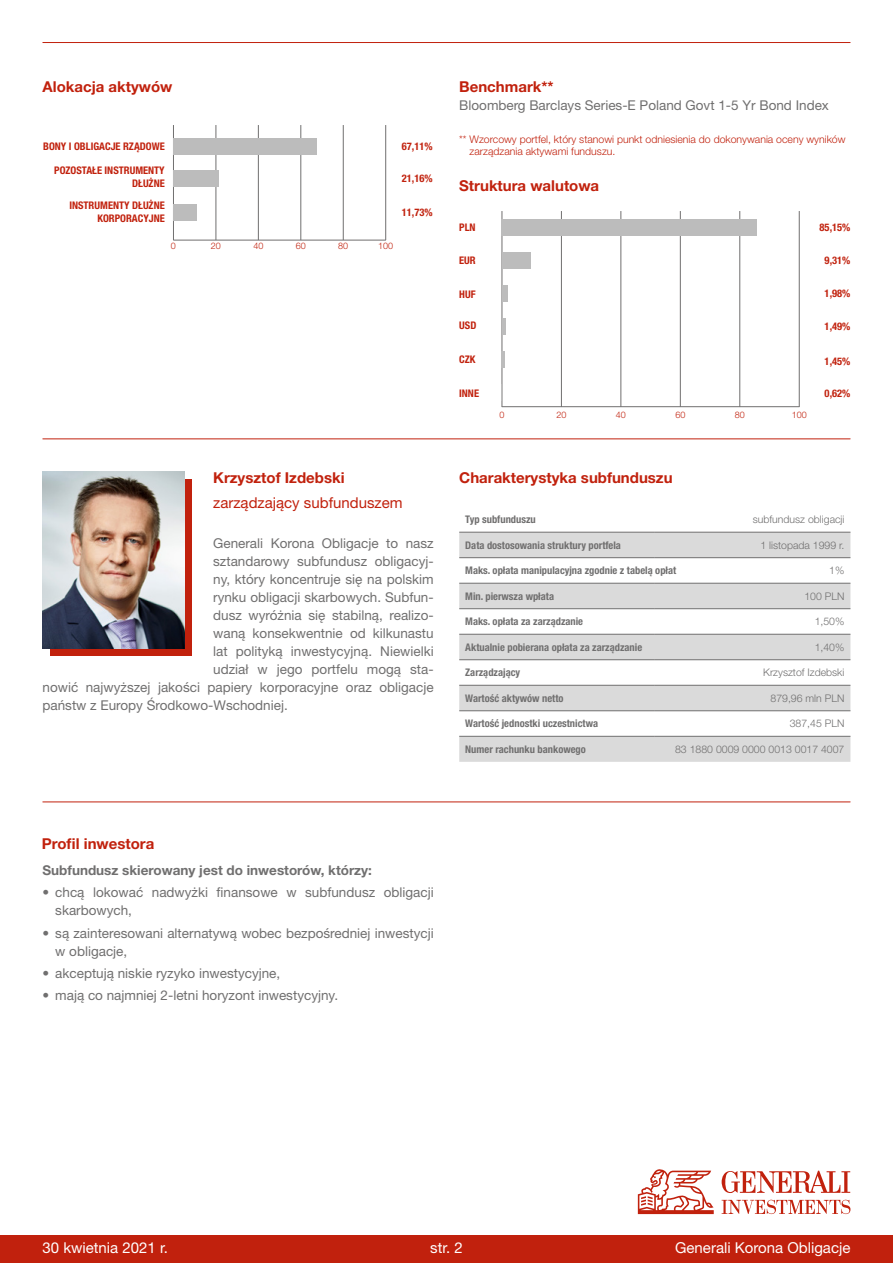
<style>
.page{position:relative;width:893px;height:1263px;background:#fff}
.page>*{position:absolute;margin:0;border:0;box-sizing:border-box;transform-origin:0 0}
.t1{font:700 15px "Helvetica Neue LT Pro";color:#c1210d}
.t2{font:15px "Helvetica Neue LT Pro";color:#fff}
.t3{font:15px "Helvetica Neue LT Pro";color:#c1210d}
.t4{font:13.5px/18px "Helvetica Neue LT Pro";color:#706f6f}
.t5{font:700 13.5px "Helvetica Neue LT Pro";color:#706f6f}
.t6{font:700 condensed 10.5px "Helvetica Neue LT Pro";color:#706f6f}
.t7{font:700 condensed 10.5px/12.6px "Helvetica Neue LT Pro";color:#c1210d;text-align:right}
.t8{font:300 10.5px "Helvetica Neue LT Pro";color:#706f6f}
.t9{font:300 10.5px/12.6px "Helvetica Neue LT Pro";color:#c1210d}
.t10{font:300 9px "Helvetica Neue LT Pro";color:#c1210d}
</style>
<div class="page">
<hr style="left:43px;top:42px;width:807px;height:1px;background:#c1210d">
<hr style="left:43px;top:439px;width:807px;height:1px;background:#c1210d">
<hr style="left:43px;top:802px;width:807px;height:1px;background:#c1210d">
<hr style="left:561px;top:211px;width:1px;height:196px;background:#706f6f">
<hr style="left:621px;top:211px;width:1px;height:196px;background:#706f6f">
<hr style="left:680px;top:211px;width:1px;height:196px;background:#706f6f">
<hr style="left:739px;top:211px;width:1px;height:196px;background:#706f6f">
<hr style="left:799px;top:211px;width:1px;height:196px;background:#706f6f">
<hr style="left:502px;top:211px;width:1px;height:196px;background:#706f6f">
<div style="left:502px;top:219px;width:255px;height:17px;background:#bcbcbc"></div>
<div style="left:502px;top:252px;width:28px;height:17px;background:#bcbcbc"></div>
<div style="left:502px;top:285px;width:5px;height:17px;background:#bcbcbc"></div>
<hr style="left:502px;top:318px;width:4px;height:17px;background:#bcbcbc">
<hr style="left:502px;top:351px;width:3px;height:17px;background:#bcbcbc">
<svg style="left:502px;top:385px;width:1px;height:16px"></svg>
<hr style="left:502px;top:406px;width:297px;height:1px;background:#706f6f">
<svg style="left:459px;top:531px;width:391px;height:1px"></svg>
<svg style="left:459px;top:533px;width:391px;height:229px;fill:#dadada"></svg>
<hr style="left:459px;top:532px;width:196px;height:1px;background:#706f6f">
<hr style="left:655px;top:532px;width:195px;height:1px;background:#706f6f">
<hr style="left:459px;top:557px;width:196px;height:1px;background:#706f6f">
<hr style="left:655px;top:557px;width:195px;height:1px;background:#706f6f">
<hr style="left:459px;top:583px;width:196px;height:1px;background:#706f6f">
<hr style="left:655px;top:583px;width:195px;height:1px;background:#706f6f">
<hr style="left:459px;top:608px;width:196px;height:1px;background:#706f6f">
<hr style="left:655px;top:608px;width:195px;height:1px;background:#706f6f">
<hr style="left:459px;top:634px;width:196px;height:1px;background:#706f6f">
<hr style="left:655px;top:634px;width:195px;height:1px;background:#706f6f">
<hr style="left:459px;top:659px;width:196px;height:1px;background:#706f6f">
<hr style="left:655px;top:659px;width:195px;height:1px;background:#706f6f">
<hr style="left:459px;top:685px;width:196px;height:1px;background:#706f6f">
<hr style="left:655px;top:685px;width:195px;height:1px;background:#706f6f">
<hr style="left:459px;top:710px;width:196px;height:1px;background:#706f6f">
<hr style="left:655px;top:710px;width:195px;height:1px;background:#706f6f">
<hr style="left:459px;top:736px;width:196px;height:1px;background:#706f6f">
<hr style="left:655px;top:736px;width:195px;height:1px;background:#706f6f">
<hr style="left:216px;top:125px;width:1px;height:115px;background:#706f6f">
<hr style="left:258px;top:125px;width:1px;height:115px;background:#706f6f">
<hr style="left:301px;top:125px;width:1px;height:115px;background:#706f6f">
<hr style="left:343px;top:125px;width:1px;height:115px;background:#706f6f">
<hr style="left:385px;top:125px;width:1px;height:115px;background:#706f6f">
<hr style="left:173px;top:125px;width:1px;height:115px;background:#706f6f">
<div style="left:173px;top:138px;width:144px;height:16px;background:#bcbcbc"></div>
<div style="left:173px;top:204px;width:24px;height:16px;background:#bcbcbc"></div>
<div style="left:173px;top:170px;width:46px;height:16px;background:#bcbcbc"></div>
<hr style="left:173px;top:240px;width:213px;height:1px;background:#706f6f">
<div style="left:50px;top:479px;width:142px;height:177px;background:#c1210d"></div>
<img style="left:43px;top:471px;width:141px;height:177px">
<div style="left:0;top:1235px;width:893px;height:28px;background:#c1210d"></div>
<svg style="left:638px;top:1169px;width:76px;height:45px"></svg>
<svg style="left:722px;top:1200px;width:128px;height:14px"></svg>
<svg style="left:722px;top:1171px;width:128px;height:22px"></svg>
<p class="t1" style="left:43px;top:77px;width:131px">Alokacja aktywów</p>
<p class="t7" style="left:43px;top:140px;width:123px">BONY I OBLIGACJE RZĄDOWE</p>
<p class="t7" style="left:54px;top:164px;width:112px">POZOSTAŁE INSTRUMENTY<br>DŁUŻNE</p>
<p class="t7" style="left:69px;top:199px;width:97px">INSTRUMENTY DŁUŻNE<br>KORPORACYJNE</p>
<p class="t10" style="left:171px;top:240px;width:7px">0</p>
<p class="t10" style="left:211px;top:240px;width:12px">20</p>
<p class="t10" style="left:253px;top:240px;width:12px">40</p>
<p class="t10" style="left:296px;top:240px;width:12px">60</p>
<p class="t10" style="left:338px;top:240px;width:12px">80</p>
<p class="t10" style="left:378px;top:240px;width:17px">100</p>
<p class="t7" style="left:402px;top:140px;width:32px">67,11%</p>
<p class="t7" style="left:402px;top:172px;width:32px">21,16%</p>
<p class="t7" style="left:402px;top:206px;width:32px">11,73%</p>
<p class="t1" style="left:213px;top:468px;width:133px">Krzysztof Izdebski</p>
<p class="t3" style="left:213px;top:493px;width:191px">zarządzający subfunduszem</p>
<p class="t4" style="left:213px;top:533px;width:222px">Generali Korona Obligacje to nasz</p>
<p class="t4" style="left:213px;top:551px;width:222px">sztandarowy subfundusz obligacyj-</p>
<p class="t4" style="left:213px;top:569px;width:222px">ny, który koncentruje się na polskim</p>
<p class="t4" style="left:213px;top:587px;width:222px">rynku obligacji skarbowych. Subfun-</p>
<p class="t4" style="left:213px;top:605px;width:222px">dusz wyróżnia się stabilną, realizo-</p>
<p class="t4" style="left:213px;top:623px;width:222px">waną konsekwentnie od kilkunastu</p>
<p class="t4" style="left:213px;top:641px;width:222px">lat polityką inwestycyjną. Niewielki</p>
<p class="t4" style="left:213px;top:659px;width:222px">udział w jego portfelu mogą sta-</p>
<p class="t4" style="left:43px;top:677px;width:393px">nowić najwyższej jakości papiery korporacyjne oraz obligacje</p>
<p class="t4" style="left:43px;top:695px;width:247px">państw z Europy Środkowo-Wschodniej.</p>
<p class="t1" style="left:459px;top:77px;width:96px">Benchmark**</p>
<p class="t4" style="left:459px;top:96px;width:371px">Bloomberg Barclays Series-E Poland Govt 1-5 Yr Bond Index</p>
<p class="t9" style="left:470px;top:133px;width:377px;text-indent:-10px">** Wzorcowy portfel, który stanowi punkt odniesienia do dokonywania oceny wyników zarządzania aktywami funduszu.</p>
<p class="t1" style="left:459px;top:176px;width:141px">Struktura walutowa</p>
<p class="t7" style="left:459px;top:221px;width:18px">PLN</p>
<p class="t7" style="left:459px;top:254px;width:18px">EUR</p>
<p class="t7" style="left:459px;top:288px;width:18px">HUF</p>
<p class="t7" style="left:459px;top:319px;width:19px">USD</p>
<p class="t7" style="left:459px;top:353px;width:18px">CZK</p>
<p class="t7" style="left:459px;top:387px;width:21px">INNE</p>
<p class="t10" style="left:499px;top:410px;width:7px">0</p>
<p class="t10" style="left:556px;top:410px;width:12px">20</p>
<p class="t10" style="left:616px;top:410px;width:12px">40</p>
<p class="t10" style="left:675px;top:410px;width:12px">60</p>
<p class="t10" style="left:735px;top:410px;width:12px">80</p>
<p class="t10" style="left:792px;top:410px;width:17px">100</p>
<p class="t7" style="left:820px;top:221px;width:32px">85,15%</p>
<p class="t7" style="left:825px;top:254px;width:27px">9,31%</p>
<p class="t7" style="left:825px;top:287px;width:27px">1,98%</p>
<p class="t7" style="left:825px;top:320px;width:27px">1,49%</p>
<p class="t7" style="left:825px;top:355px;width:27px">1,45%</p>
<p class="t7" style="left:825px;top:387px;width:27px">0,62%</p>
<p class="t1" style="left:459px;top:468px;width:215px">Charakterystyka subfunduszu</p>
<p class="t6" style="left:465px;top:513px;width:72px">Typ subfunduszu</p>
<p class="t8" style="left:753px;top:513px;width:93px">subfundusz obligacji</p>
<p class="t6" style="left:465px;top:539px;width:157px">Data dostosowania struktury portfela</p>
<p class="t8" style="left:760px;top:538px;width:86px">1 listopada 1999 r.</p>
<p class="t6" style="left:465px;top:564px;width:213px">Maks. opłata manipulacyjna zgodnie z tabelą opłat</p>
<p class="t8" style="left:829px;top:564px;width:17px">1%</p>
<p class="t6" style="left:465px;top:590px;width:90px">Min. pierwsza wpłata</p>
<p class="t8" style="left:804px;top:589px;width:42px">100 PLN</p>
<p class="t6" style="left:465px;top:615px;width:119px">Maks. opłata za zarządzanie</p>
<p class="t8" style="left:815px;top:615px;width:31px">1,50%</p>
<p class="t6" style="left:465px;top:641px;width:178px">Aktualnie pobierana opłata za zarządzanie</p>
<p class="t8" style="left:815px;top:641px;width:31px">1,40%</p>
<p class="t6" style="left:465px;top:666px;width:56px">Zarządzający</p>
<p class="t8" style="left:763px;top:666px;width:83px">Krzysztof Izdebski</p>
<p class="t6" style="left:465px;top:692px;width:100px">Wartość aktywów netto</p>
<p class="t8" style="left:770px;top:692px;width:75px">879,96 mln PLN</p>
<p class="t6" style="left:465px;top:717px;width:134px">Wartość jednostki uczestnictwa</p>
<p class="t8" style="left:790px;top:717px;width:56px">387,45 PLN</p>
<p class="t6" style="left:465px;top:743px;width:122px">Numer rachunku bankowego</p>
<p class="t8" style="left:675px;top:743px;width:171px">83 1880 0009 0000 0013 0017 4007</p>
<p class="t1" style="left:42px;top:835px;width:114px">Profil inwestora</p>
<p class="t5" style="left:43px;top:862px;width:331px">Subfundusz skierowany jest do inwestorów, którzy:</p>
<p class="t4" style="left:55px;top:883px;width:380px;text-indent:-13px">• chcą lokować nadwyżki finansowe w subfundusz obligacji skarbowych,</p>
<p class="t4" style="left:55px;top:923px;width:380px;text-indent:-13px">• są zainteresowani alternatywą wobec bezpośredniej inwestycji w obligacje,</p>
<p class="t4" style="left:43px;top:964px;width:239px">• akceptują niskie ryzyko inwestycyjne,</p>
<p class="t4" style="left:43px;top:986px;width:297px">• mają co najmniej 2-letni horyzont inwestycyjny.</p>
<p class="t2" style="left:43px;top:1238px;width:127px">30 kwietnia 2021 r.</p>
<p class="t2" style="left:430px;top:1238px;width:34px">str. 2</p>
<p class="t2" style="left:675px;top:1238px;width:177px">Generali Korona Obligacje</p>
</div>
